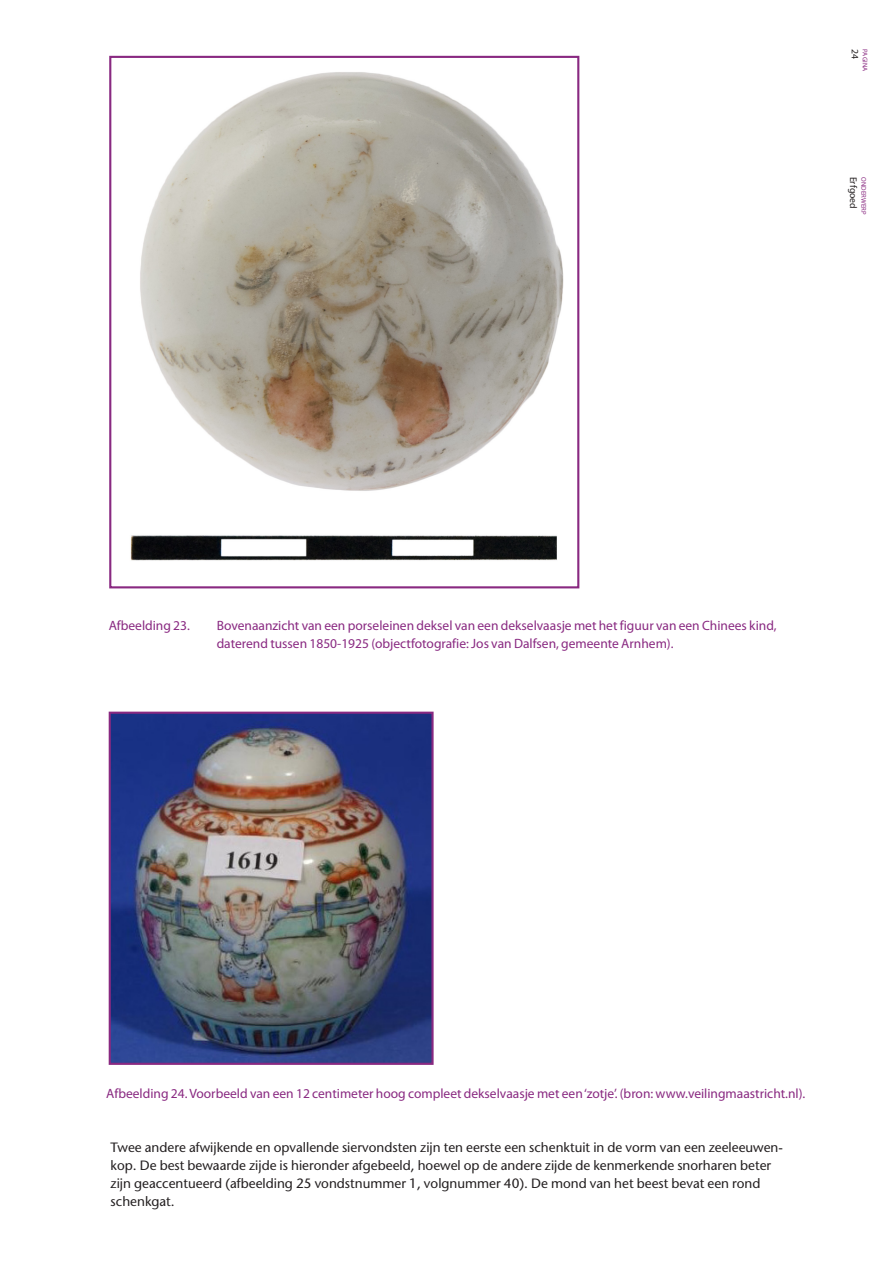
<style>
.page{position:relative;width:893px;height:1263px;background:#fff}
.page>*{position:absolute;margin:0;border:0;box-sizing:border-box;transform-origin:0 0}
.A_Plat{font:13.5px/18px "Stone Sans";color:#231f20}
.A_Fotobijschrift{font:13.5px/18px "Myriad Pro";color:#892981}
.t1{font:9.75px "Myriad Pro";color:#231f20}
.t2{font:6.75px "Myriad Pro";letter-spacing:.02em;color:#892981}
</style>
<div class="page">
<img style="left:130px;top:72px;width:434px;height:489px">
<div style="left:109px;top:56px;width:470px;height:532px;border:2px solid #892981"></div>
<img style="left:112px;top:715px;width:319px;height:347px">
<div style="left:109px;top:712px;width:325px;height:353px;border:2px solid #892981"></div>
<p class="t1" style="left:861px;top:49px;width:12px;rotate:90deg">24</p>
<p class="t2" style="left:869px;top:49px;width:24px;rotate:90deg">PAGINA</p>
<p class="t1" style="left:859px;top:177px;width:34px;rotate:90deg">Erfgoed</p>
<p class="t2" style="left:868px;top:177px;width:39px;rotate:90deg">ONDERWERP</p>
<p class="A_Fotobijschrift" style="left:109px;top:616px;width:83px">Afbeelding 23.</p>
<p class="A_Fotobijschrift" style="left:217px;top:616px;width:561px">Bovenaanzicht van een porseleinen deksel van een dekselvaasje met het figuur van een Chinees kind, daterend tussen 1850-1925 (objectfotografie: Jos van Dalfsen, gemeente Arnhem).</p>
<p class="A_Fotobijschrift" style="left:106px;top:1084px;width:700px">Afbeelding 24. Voorbeeld van een 12 centimeter hoog compleet dekselvaasje met een ‘zotje’. (bron: www.veilingmaastricht.nl).</p>
<p class="A_Plat" style="left:111px;top:1138px;width:674px">Twee andere afwijkende en opvallende siervondsten zijn ten eerste een schenktuit in de vorm van een zeeleeuwen&shy;kop. De best bewaarde zijde is hieronder afgebeeld, hoewel op de andere zijde de kenmerkende snorharen beter zijn geaccentueerd (afbeelding 25 vondstnummer 1, volgnummer 40). De mond van het beest bevat een rond schenkgat.</p>
</div>
